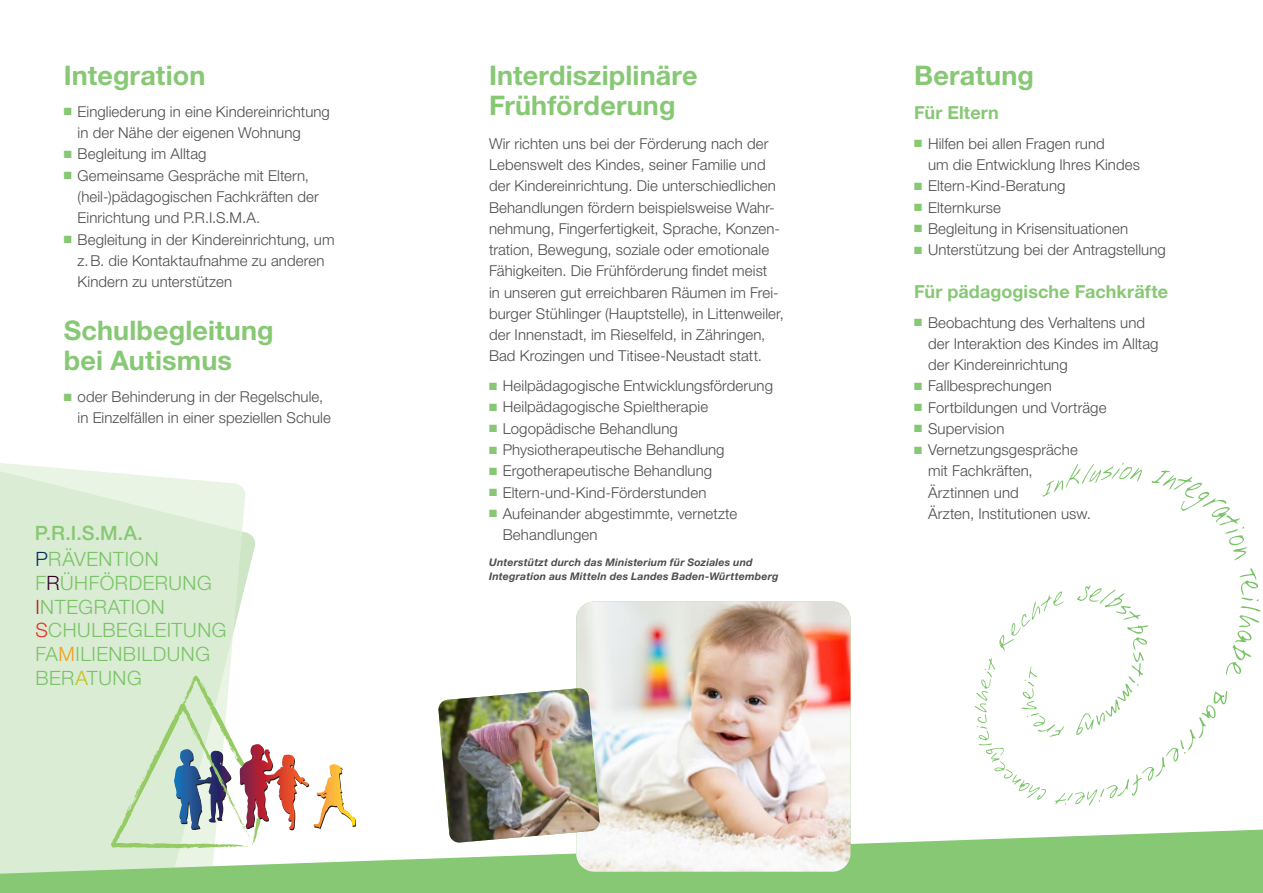
<style>
.page{position:relative;width:1263px;height:893px;background:#fff}
.page>*{position:absolute;margin:0;border:0;box-sizing:border-box;transform-origin:0 0}
.t1{font:700 27px/30px "Helvetica Neue LT Pro";letter-spacing:.005em;color:#87c874}
.t2{font:300 19.8px/23.7px "Helvetica Neue LT Pro";letter-spacing:.03em;color:#79c366}
.t3{font:500 19.8px "Helvetica Neue LT Pro";color:#87c874}
.t4{font:700 18px "Helvetica Neue LT Pro";letter-spacing:.005em;color:#87c874}
.t5{font:300 15px/21.3px "Helvetica Neue LT Pro";letter-spacing:.005em;color:#4b4c4d}
.t6{font:italic 700 10.5px/14.1px "Helvetica Neue LT Pro";letter-spacing:.02em;color:#4b4c4d}
.s1{color:#87c874}
.s2{color:#003256}
.s3{color:#33002e}
.s4{color:#ae1a18}
.s5{color:#ee2e22}
.s6{color:#f29f1e}
.s7{color:#c5c017}
</style>
<div class="page">
<svg style="left:0;top:463px;width:246px;height:366px;background:#deedd7"></svg>
<svg style="left:0;top:829px;width:1263px;height:64px;background:#a2d493"></svg>
<svg style="left:111px;top:676px;width:246px;height:174px"></svg>
<img style="left:576px;top:602px;width:274px;height:270px">
<svg style="left:1042px;top:463px;width:100px;height:34px"></svg>
<svg style="left:1151px;top:471px;width:96px;height:89px"></svg>
<svg style="left:974px;top:568px;width:287px;height:238px"></svg>
<img style="left:438px;top:688px;width:162px;height:155px">
<h1 class="t1" style="left:64px;top:60px;width:143px">Integration</h1>
<p class="t5" style="left:78px;top:101px;width:254px;text-indent:-14px"><span class="s1">■</span> Eingliederung in eine Kindereinrichtung in der Nähe der eigenen Wohnung</p>
<p class="t5" style="left:64px;top:143px;width:144px"><span class="s1">■</span> Begleitung im Alltag</p>
<p class="t5" style="left:78px;top:164px;width:243px;text-indent:-14px"><span class="s1">■</span> Gemeinsame Gespräche mit Eltern, (heil-)pädagogischen Fachkräften der<br>Einrichtung und P.R.I.S.M.A.</p>
<p class="t5" style="left:78px;top:228px;width:258px;text-indent:-14px"><span class="s1">■</span> Begleitung in der Kindereinrichtung, um z.B. die Kontaktaufnahme zu anderen<br>Kindern zu unterstützen</p>
<h1 class="t1" style="left:64px;top:315px;width:211px">Schulbegleitung bei Autismus</h1>
<p class="t5" style="left:78px;top:386px;width:255px;text-indent:-14px"><span class="s1">■</span> oder Behinderung in der Regelschule, in Einzelfällen in einer speziellen Schule</p>
<h2 class="t3" style="left:35px;top:521px;width:110px">P.R.I.S.M.A.</h2>
<h2 class="t2" style="left:35px;top:547px;width:193px"><span class="s2">P</span>RÄVENTION<br>F<span class="s3">R</span>ÜHFÖRDERUNG<br><span class="s4">I</span>NTEGRATION<br><span class="s5">S</span>CHULBEGLEITUNG<br>FA<span class="s6">M</span>ILIENBILDUNG<br>BER<span class="s7">A</span>TUNG</h2>
<h1 class="t1" style="left:489px;top:60px;width:210px">Interdisziplinäre<br>Frühförderung</h1>
<p class="t5" style="left:489px;top:133px;width:296px">Wir richten uns bei der Förderung nach der Lebenswelt des Kindes, seiner Familie und der Kindereinrichtung. Die unterschiedlichen Behandlungen fördern beispielsweise Wahr&shy;nehmung, Fingerfertigkeit, Sprache, Konzen&shy;tration, Bewegung, soziale oder emotionale Fähigkeiten. Die Frühförderung findet meist<br>in unseren gut erreichbaren Räumen im Frei&shy;burger Stühlinger (Hauptstelle), in Littenweiler, der Innenstadt, im Rieselfeld, in Zähringen, Bad Krozingen und Titisee-Neustadt statt.</p>
<p class="t5" style="left:489px;top:375px;width:285px"><span class="s1">■</span> Heilpädagogische Entwicklungsförderung</p>
<p class="t5" style="left:489px;top:396px;width:221px"><span class="s1">■</span> Heilpädagogische Spieltherapie</p>
<p class="t5" style="left:489px;top:417px;width:190px"><span class="s1">■</span> Logopädische Behandlung</p>
<p class="t5" style="left:489px;top:439px;width:237px"><span class="s1">■</span> Physiotherapeutische Behandlung</p>
<p class="t5" style="left:489px;top:460px;width:225px"><span class="s1">■</span> Ergotherapeutische Behandlung</p>
<p class="t5" style="left:489px;top:481px;width:219px"><span class="s1">■</span> Eltern-und-Kind-Förderstunden</p>
<p class="t5" style="left:503px;top:502px;width:236px;text-indent:-14px"><span class="s1">■</span> Aufeinander abgestimmte, vernetzte<br>Behandlungen</p>
<p class="t6" style="left:489px;top:555px;width:291px">Unterstützt durch das Ministerium für Soziales und<br>Integration aus Mitteln des Landes Baden-Württemberg</p>
<h1 class="t1" style="left:914px;top:60px;width:121px">Beratung</h1>
<p class="t4" style="left:914px;top:102px;width:86px">Für Eltern</p>
<p class="t5" style="left:928px;top:133px;width:213px;text-indent:-14px"><span class="s1">■</span> Hilfen bei allen Fragen rund<br>um die Entwicklung Ihres Kindes</p>
<p class="t5" style="left:914px;top:175px;width:153px"><span class="s1">■</span> Eltern-Kind-Beratung</p>
<p class="t5" style="left:914px;top:196px;width:88px"><span class="s1">■</span> Elternkurse</p>
<p class="t5" style="left:914px;top:218px;width:215px"><span class="s1">■</span> Begleitung in Krisensituationen</p>
<p class="t5" style="left:914px;top:239px;width:253px"><span class="s1">■</span> Unterstützung bei der Antragstellung</p>
<p class="t4" style="left:914px;top:280px;width:255px">Für pädagogische Fachkräfte</p>
<p class="t5" style="left:928px;top:311px;width:232px;text-indent:-14px"><span class="s1">■</span> Beobachtung des Verhaltens und der Interaktion des Kindes im Alltag der Kindereinrichtung</p>
<p class="t5" style="left:914px;top:375px;width:139px"><span class="s1">■</span> Fallbesprechungen</p>
<p class="t5" style="left:914px;top:396px;width:194px"><span class="s1">■</span> Fortbildungen und Vorträge</p>
<p class="t5" style="left:914px;top:418px;width:92px"><span class="s1">■</span> Supervision</p>
<p class="t5" style="left:928px;top:439px;width:164px;text-indent:-14px"><span class="s1">■</span> Vernetzungsgespräche mit Fachkräften,<br>Ärztinnen und<br>Ärzten, Institutionen usw.</p>
</div>
